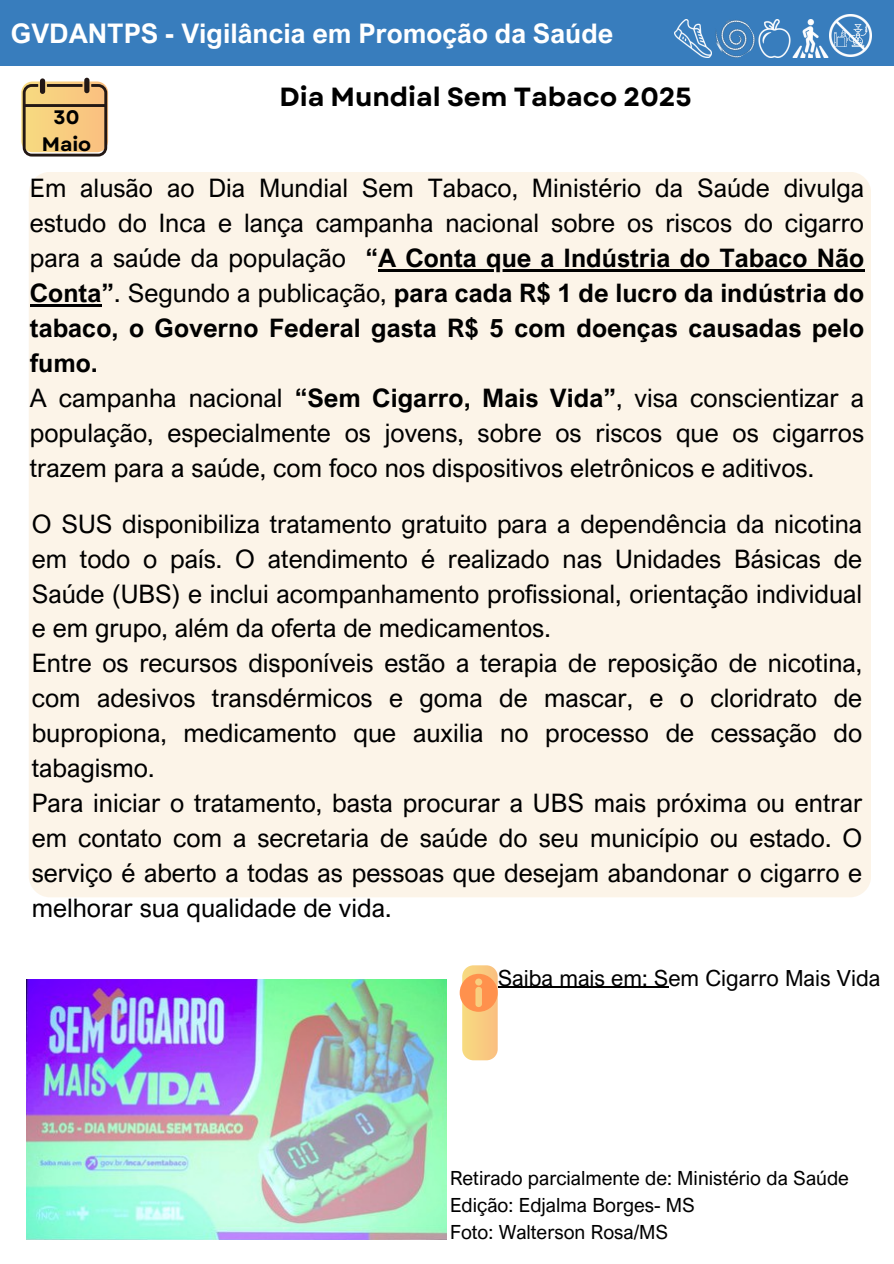
<style>
.page{position:relative;width:894px;height:1264px;background:#fff}
.page>*{position:absolute;margin:0;border:0;box-sizing:border-box;transform-origin:0 0}
.t1{font:700 27px "Arial Nova";color:#fff}
.t2{font:700 26.25px "Garet";color:#000}
.t3{font:25.5px/35px "Arial Nova";color:#000}
.t4{font:22.2px "Arial Nova";color:#000}
.t5{font:19.5px/27px "Arial Nova";color:#000}
.t6{font:700 19.5px/27px "Garet";color:#000;text-align:center}
.s1{font-weight:700}
</style>
<div class="page">
<div style="left:0;top:0;width:893px;height:66px;background:#387dbd"></div>
<img style="left:674px;top:19px;width:35px;height:38px">
<img style="left:759px;top:19px;width:32px;height:38px">
<img style="left:709px;top:20px;width:50px;height:38px">
<img style="left:792px;top:19px;width:37px;height:38px">
<img style="left:829px;top:15px;width:42px;height:42px">
<div style="left:29px;top:172px;width:841px;height:725px;background:#fcf4e8;border-radius:21px"></div>
<svg style="left:459px;top:965px;width:38px;height:95px;background:#fac27f"></svg>
<svg style="left:21px;top:81px;width:87px;height:75px;background:#d7b374"></svg>
<div style="left:40px;top:78px;width:5px;height:16px;background:#231815;border-radius:3px"></div>
<div style="left:84px;top:78px;width:5px;height:15px;background:#231815;border-radius:3px"></div>
<img style="left:27px;top:979px;width:420px;height:260px">
<hr style="left:378px;top:269px;width:485px;height:3px;background:#000">
<hr style="left:30px;top:304px;width:71px;height:2px;background:#000">
<hr style="left:497px;top:986px;width:171px;height:1px;background:#000">
<p class="t1" style="left:11px;top:16px;width:603px">GVDANTPS - Vigilância em Promoção da Saúde</p>
<p class="t6" style="left:42px;top:104px;width:51px">30<br>Maio</p>
<p class="t2" style="left:279px;top:78px;width:414px">Dia Mundial Sem Tabaco 2025</p>
<p class="t3" style="left:30px;top:170px;width:835px">Em alusão ao Dia Mundial Sem Tabaco, Ministério da Saúde divulga estudo do Inca e lança campanha nacional sobre os riscos do cigarro para a saúde da população <span class="s1">“A Conta que a Indústria do Tabaco Não Conta”</span>. Segundo a publicação, <span class="s1">para cada R$ 1 de lucro da indústria do tabaco, o Governo Federal gasta R$ 5 com doenças causadas pelo fumo.<br></span>A campanha nacional <span class="s1">“Sem Cigarro, Mais Vida”</span>, visa conscientizar a população, especialmente os jovens, sobre os riscos que os cigarros trazem para a saúde, com foco nos dispositivos eletrônicos e aditivos.</p>
<p class="t3" style="left:32px;top:505px;width:831px">O SUS disponibiliza tratamento gratuito para a dependência da nicotina em todo o país. O atendimento é realizado nas Unidades Básicas de Saúde (UBS) e inclui acompanhamento profissional, orientação individual e em grupo, além da oferta de medicamentos.<br>Entre os recursos disponíveis estão a terapia de reposição de nicotina, com adesivos transdérmicos e goma de mascar, e o cloridrato de bupropiona, medicamento que auxilia no processo de cessação do tabagismo.<br>Para iniciar o tratamento, basta procurar a UBS mais próxima ou entrar em contato com a secretaria de saúde do seu município ou estado. O serviço é aberto a todas as pessoas que desejam abandonar o cigarro e melhorar sua qualidade de vida.</p>
<p class="t4" style="left:497px;top:963px;width:384px">Saiba mais em: Sem Cigarro Mais Vida</p>
<p class="t5" style="left:450px;top:1164px;width:400px">Retirado parcialmente de: Ministério da Saúde<br>Edição: Edjalma Borges- MS<br>Foto: Walterson Rosa/MS</p>
</div>
